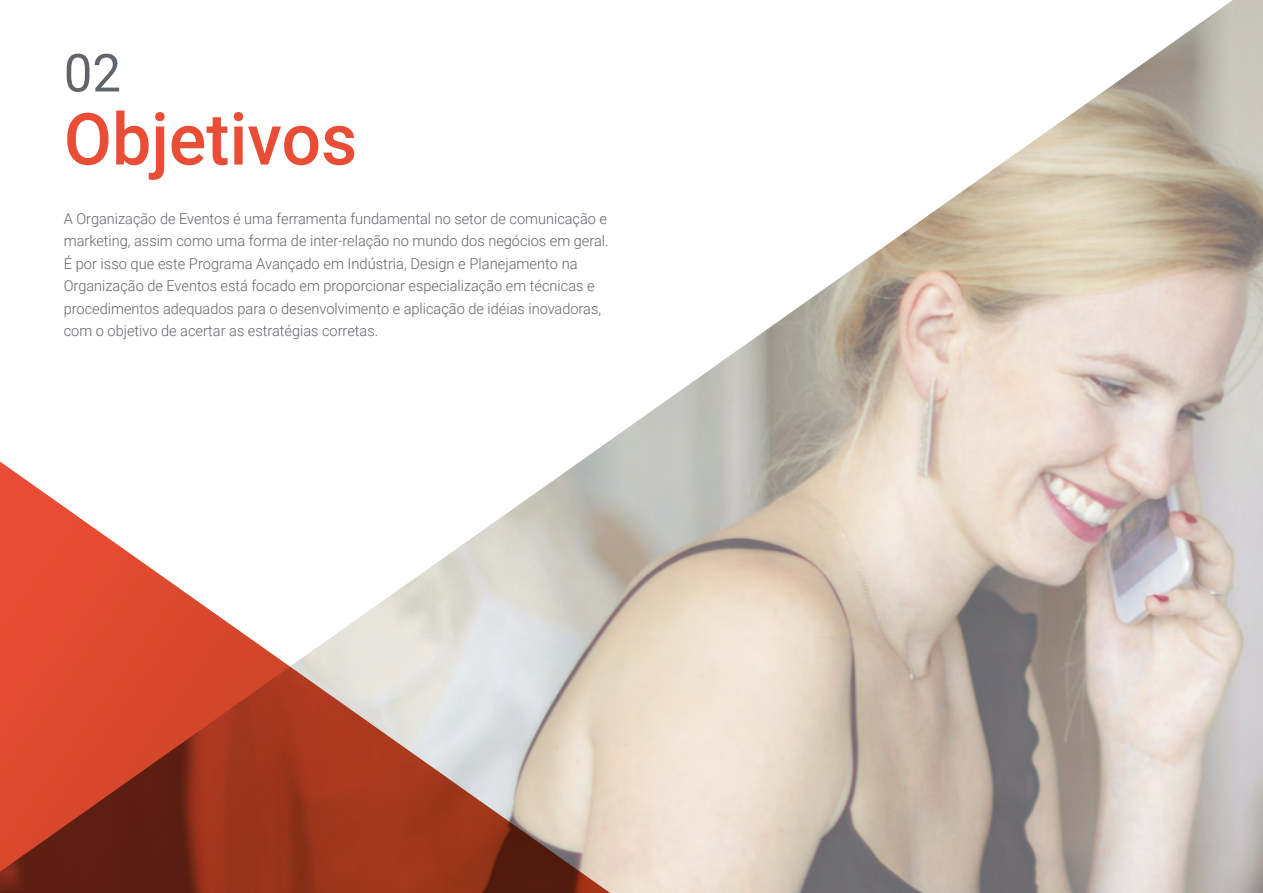
<style>
.page{position:relative;width:1263px;height:893px;background:#fff}
.page>*{position:absolute;margin:0;border:0;box-sizing:border-box;transform-origin:0 0}
.t1{font:500 72px "Roboto";color:#e94d35}
.t2{font:52.5px "Roboto";color:#61646a}
.t3{font:300 15px/22.5px "Roboto";color:#61646a}
</style>
<div class="page">
<img style="left:602px;top:0;width:661px;height:893px">
<svg style="left:0;top:446px;width:640px;height:447px"></svg>
<h2 class="t2" style="left:64px;top:36px;width:59px">02</h2>
<h1 class="t1" style="left:64px;top:89px;width:295px">Objetivos</h1>
<p class="t3" style="left:64px;top:207px;width:546px">A Organização de Eventos é uma ferramenta fundamental no setor de comunicação e marketing, assim como uma forma de inter-relação no mundo dos negócios em geral.<br>É por isso que este Programa Avançado em Indústria, Design e Planejamento na Organização de Eventos está focado em proporcionar especialização em técnicas e procedimentos adequados para o desenvolvimento e aplicação de idéias inovadoras, com o objetivo de acertar as estratégias corretas.</p>
</div>
